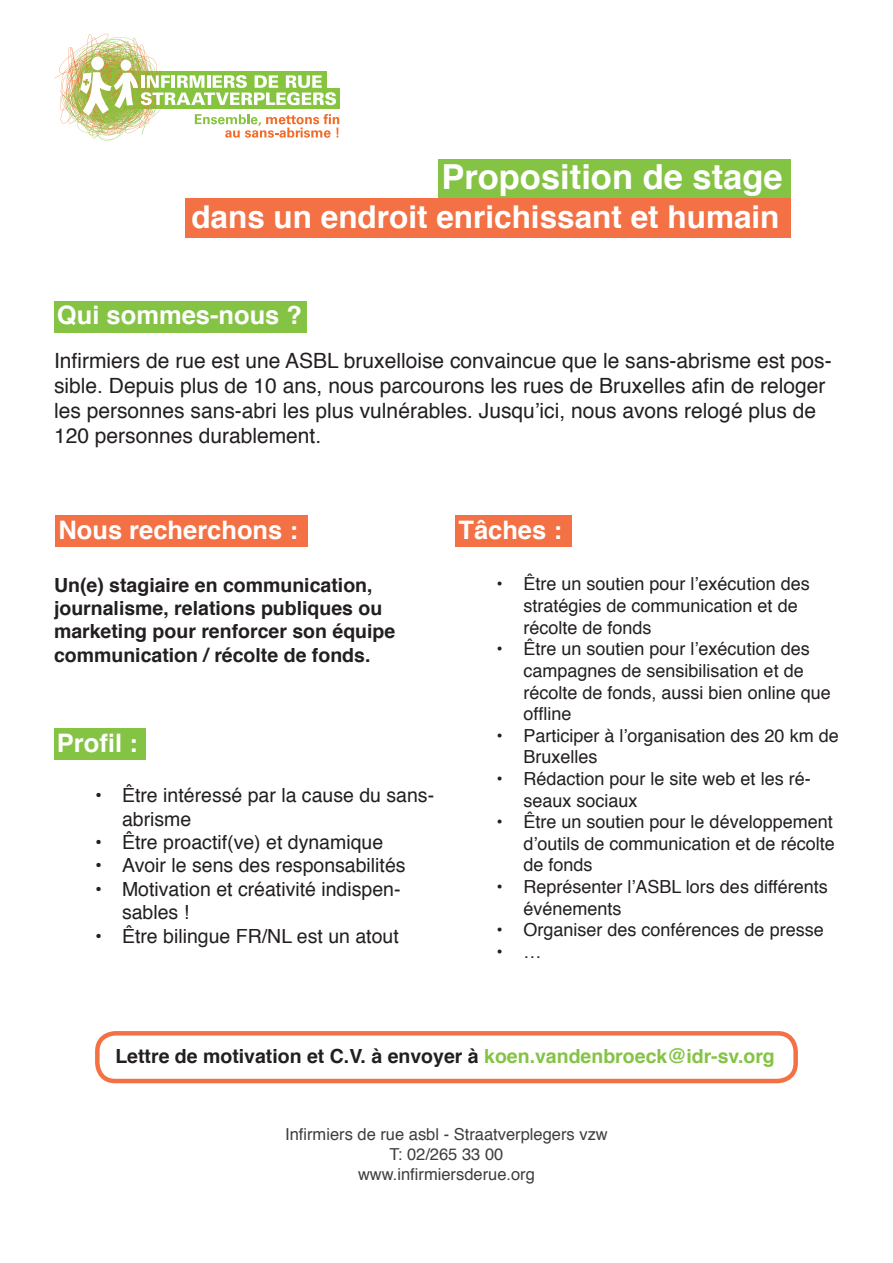
<style>
.page{position:relative;width:893px;height:1263px;background:#fff}
.page>*{position:absolute;margin:0;border:0;box-sizing:border-box;transform-origin:0 0}
.t1{font:700 34.5px "Helvetica";color:#fff}
.t2{font:700 31.5px "Helvetica";color:#fff}
.t3{font:700 25.5px "Helvetica";color:#fff}
.t4{font:21px/25.2px "Helvetica";color:#231f20}
.t5{font:700 19.5px/23.4px "Helvetica";color:#231f20}
.t6{font:19.5px/23.4px "Helvetica";color:#231f20}
.t7{font:18px/21.6px "Helvetica";color:#231f20}
.t8{font:16.5px "Helvetica";color:#3e3e3f}
.s1{color:#85c344}
</style>
<div class="page">
<div style="left:438px;top:159px;width:353px;height:40px;background:#85c344"></div>
<div style="left:185px;top:199px;width:606px;height:39px;background:#f37144"></div>
<div style="left:54px;top:301px;width:252px;height:31px;background:#85c344"></div>
<div style="left:54px;top:728px;width:91px;height:32px;background:#85c344"></div>
<div style="left:55px;top:515px;width:253px;height:32px;background:#f37144"></div>
<div style="left:455px;top:515px;width:117px;height:32px;background:#f37144"></div>
<div style="left:95px;top:1031px;width:703px;height:52px;border:4px solid #f37144;border-radius:18px"></div>
<svg style="left:54px;top:34px;width:285px;height:107px"></svg>
<p class="t1" style="left:441px;top:149px;width:343px">Proposition de stage</p>
<p class="t2" style="left:191px;top:192px;width:590px">dans un endroit enrichissant et humain</p>
<p class="t3" style="left:57px;top:295px;width:247px">Qui sommes-nous ?</p>
<p class="t4" style="left:54px;top:348px;width:779px">Infirmiers de rue est une ASBL bruxelloise convaincue que le sans-abrisme est pos&shy;sible. Depuis plus de 10 ans, nous parcourons les rues de Bruxelles afin de reloger les personnes sans-abri les plus vulnérables. Jusqu’ici, nous avons relogé plus de 120 personnes durablement.</p>
<p class="t3" style="left:58px;top:509px;width:241px">Nous recherchons :</p>
<p class="t5" style="left:54px;top:573px;width:343px">Un(e) stagiaire en communication, journalisme, relations publiques ou marketing pour renforcer son équipe communication / récolte de fonds.</p>
<p class="t3" style="left:57px;top:722px;width:82px">Profil :</p>
<p class="t6" style="left:122px;top:784px;width:314px;text-indent:-27px">• Être intéressé par la cause du sans&shy;abrisme</p>
<p class="t6" style="left:95px;top:831px;width:290px">• Être proactif(ve) et dynamique</p>
<p class="t6" style="left:95px;top:854px;width:312px">• Avoir le sens des responsabilités</p>
<p class="t6" style="left:122px;top:878px;width:280px;text-indent:-27px">• Motivation et créativité indispen&shy;sables !</p>
<p class="t6" style="left:95px;top:925px;width:305px">• Être bilingue FR/NL est un atout</p>
<p class="t3" style="left:458px;top:509px;width:105px">Tâches :</p>
<p class="t7" style="left:523px;top:574px;width:288px;text-indent:-27px">• Être un soutien pour l’exécution des stratégies de communication et de récolte de fonds</p>
<p class="t7" style="left:523px;top:639px;width:309px;text-indent:-27px">• Être un soutien pour l’exécution des campagnes de sensibilisation et de récolte de fonds, aussi bien online que offline</p>
<p class="t7" style="left:523px;top:725px;width:317px;text-indent:-27px">• Participer à l’organisation des 20 km de<br>Bruxelles</p>
<p class="t7" style="left:523px;top:768px;width:289px;text-indent:-27px">• Rédaction pour le site web et les ré&shy;seaux sociaux</p>
<p class="t7" style="left:523px;top:811px;width:313px;text-align:justify;text-indent:-27px">• Être un soutien pour le développement d’outils de communication et de récolte de fonds</p>
<p class="t7" style="left:523px;top:876px;width:306px;text-indent:-27px">• Représenter l’ASBL lors des différents événements</p>
<p class="t7" style="left:496px;top:919px;width:329px">• Organiser des conférences de presse</p>
<p class="t7" style="left:496px;top:941px;width:46px">• …</p>
<p class="t5" style="left:115px;top:1045px;width:661px">Lettre de motivation et C.V. à envoyer à <span class="s1">koen.vandenbroeck@idr-sv.org</span></p>
<p class="t8" style="left:285px;top:1121px;width:324px">Infirmiers de rue asbl - Straatverplegers vzw</p>
<p class="t8" style="left:390px;top:1141px;width:115px">T: 02/265 33 00</p>
<p class="t8" style="left:358px;top:1161px;width:178px">www.infirmiersderue.org</p>
</div>
